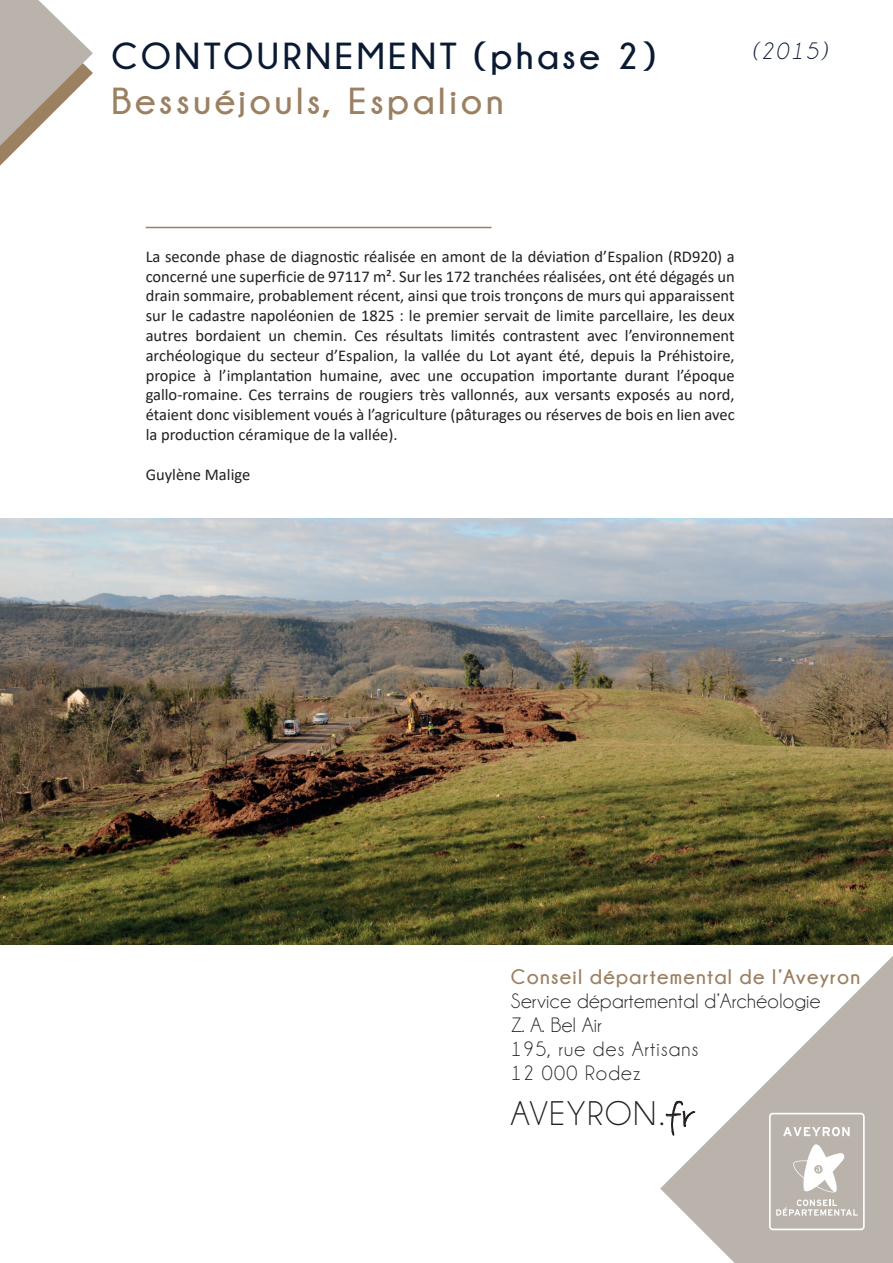
<style>
.page{position:relative;width:893px;height:1263px;background:#fff}
.page>*{position:absolute;margin:0;border:0;box-sizing:border-box;transform-origin:0 0}
.t1{font:700 37.5px "Champagne&Limousines";letter-spacing:.1em;color:#0b1a33}
.t2{font:700 37.5px "Champagne&Limousines";letter-spacing:.1em;color:#9b8061}
.t3{font:34.5px "Champagne&Limousines";letter-spacing:.05em;color:#231f20}
.t4{font:italic 24px "Champagne&Limousines";color:#0b1a33}
.t5{font:21px/24px "Champagne&Limousines";letter-spacing:.02em;color:#231f20}
.t6{font:700 21px "Champagne&Limousines";letter-spacing:.06em;color:#9b8061}
.t7{font:16.5px/19.8px "Calibri";color:#231f20;text-align:justify}
.s1{font-family:"Bradley Hand ITC"}
</style>
<div class="page">
<svg style="left:0;top:0;width:93px;height:166px"></svg>
<svg style="left:660px;top:956px;width:233px;height:307px"></svg>
<svg style="left:769px;top:1113px;width:96px;height:117px"></svg>
<hr style="left:146px;top:227px;width:345px;height:1px;background:#9b8061">
<img style="left:0;top:519px;width:893px;height:425px">
<h1 class="t1" style="left:111px;top:35px;width:546px">CONTOURNEMENT (phase 2)</h1>
<h1 class="t2" style="left:111px;top:80px;width:394px">Bessuéjouls, Espalion</h1>
<h3 class="t4" style="left:752px;top:39px;width:77px">(2015)</h3>
<p class="t7" style="left:146px;top:246px;width:590px">La seconde phase de diagnostic réalisée en amont de la déviation d’Espalion (RD920) a concerné une superficie de 97117 m². Sur les 172 tranchées réalisées, ont été dégagés un drain sommaire, probablement récent, ainsi que trois tronçons de murs qui apparaissent sur le cadastre napoléonien de 1825 : le premier servait de limite parcellaire, les deux autres bordaient un chemin. Ces résultats limités contrastent avec l’environnement archéologique du secteur d’Espalion, la vallée du Lot ayant été, depuis la Préhistoire, propice à l’implantation humaine, avec une occupation importante durant l’époque gallo-romaine. Ces terrains de rougiers très vallonnés, aux versants exposés au nord, étaient donc visiblement voués à l’agriculture (pâturages ou réserves de bois en lien avec la production céramique de la vallée).</p>
<p class="t7" style="left:146px;top:464px;width:106px">Guylène Malige</p>
<p class="t6" style="left:511px;top:965px;width:351px">Conseil départemental de l’Aveyron</p>
<p class="t5" style="left:511px;top:989px;width:311px">Service départemental d’Archéologie<br>Z. A. Bel Air<br>195, rue des Artisans<br>12 000 Rodez</p>
<h2 class="t3" style="left:511px;top:1096px;width:185px">AVEYRON<span class="s1">.fr</span></h2>
</div>
